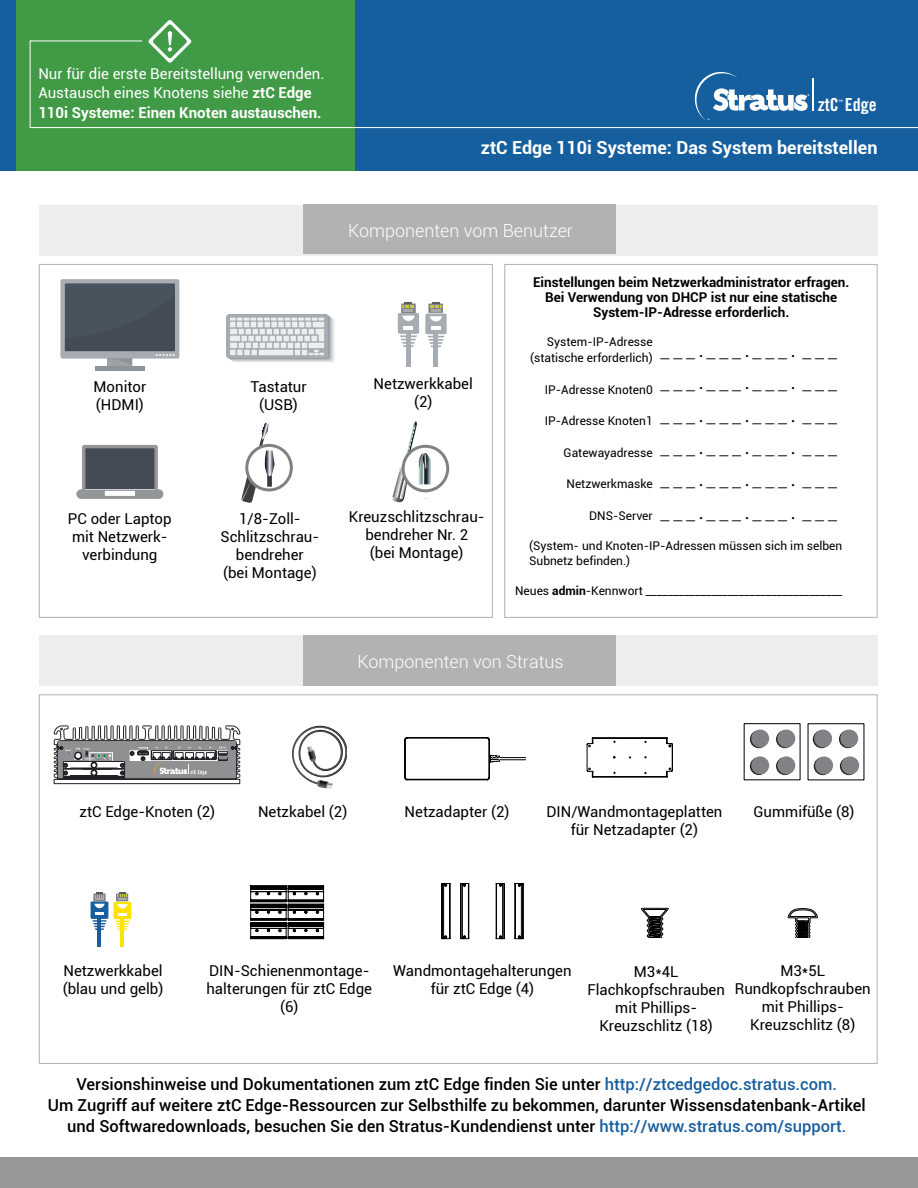
<style>
.page{position:relative;width:918px;height:1188px;background:#fff}
.page>*{position:absolute;margin:0;border:0;box-sizing:border-box;transform-origin:0 0}
.t1{font:18px/32.4px "Myriad Pro";color:#000;text-align:justify}
.t2{font:300 18px "Roboto";color:#fff}
.t3{font:700 18px "Roboto";color:#fff}
.t4{font:18px "Trade Gothic LT Std Bd Cn 20";color:#fff}
.t5{font:500 16.5px/21px "Roboto";color:#000;text-align:center}
.t6{font:15px/18px "Roboto";color:#000;text-align:center}
.t7{font:15px/19.5px "Roboto";color:#fff}
.t8{font:700 13.5px/15px "Roboto";color:#000;text-align:center}
.t9{font:12px/16.5px "Roboto";color:#000;text-align:right}
.t10{font:4.35px "Trade Gothic LT Std Bd Cn 20";color:#fff}
.s1{font-weight:700}
.s2{color:#185e9f}
</style>
<div class="page">
<div style="left:54px;top:779px;width:186px;height:5px;border:1px solid #212126"></div>
<svg style="left:54px;top:726px;width:186px;height:54px"></svg>
<div style="left:0;top:0;width:918px;height:170px;background:#165f9f"></div>
<div style="left:39px;top:636px;width:839px;height:50px;background:#eceded"></div>
<div style="left:303px;top:635px;width:312px;height:50px;background:#b3b2b3"></div>
<div style="left:39px;top:205px;width:839px;height:50px;background:#eceded"></div>
<div style="left:303px;top:205px;width:312px;height:49px;background:#b3b2b3"></div>
<svg style="left:227px;top:314px;width:108px;height:48px;background:#c9cdd0"></svg>
<svg style="left:76px;top:445px;width:87px;height:54px;background:#74787f"></svg>
<div style="left:60px;top:279px;width:119px;height:80px;background:#a7acb2;border-radius:2px"></div>
<div style="left:65px;top:283px;width:110px;height:68px;background:#49535d"></div>
<div style="left:108px;top:359px;width:24px;height:8px;background:#9da2a7"></div>
<hr style="left:95px;top:367px;width:50px;height:4px;background:#8e9398">
<svg style="left:65px;top:351px;width:110px;height:14px"></svg>
<svg style="left:392px;top:421px;width:57px;height:82px"></svg>
<div style="left:398px;top:313px;width:21px;height:21px;background:#a7acb2;border-radius:2px"></div>
<div style="left:406px;top:333px;width:5px;height:34px;background:#a7acb2"></div>
<svg style="left:400px;top:302px;width:17px;height:45px"></svg>
<div style="left:425px;top:314px;width:22px;height:20px;background:#a7acb2;border-radius:2px"></div>
<hr style="left:434px;top:333px;width:4px;height:34px;background:#a7acb2">
<svg style="left:431px;top:327px;width:10px;height:3px"></svg>
<svg style="left:428px;top:336px;width:16px;height:11px"></svg>
<svg style="left:428px;top:302px;width:15px;height:19px"></svg>
<svg style="left:241px;top:423px;width:52px;height:80px"></svg>
<div style="left:0;top:1158px;width:918px;height:30px;background:#989696"></div>
<div style="left:39px;top:264px;width:454px;height:354px;border:1px solid #b2b2b2"></div>
<div style="left:504px;top:264px;width:374px;height:354px;border:1px solid #b2b2b2"></div>
<svg style="left:405px;top:737px;width:268px;height:43px"></svg>
<img style="left:292px;top:726px;width:53px;height:58px">
<svg style="left:317px;top:780px;width:16px;height:9px"></svg>
<svg style="left:307px;top:746px;width:9px;height:16px"></svg>
<div style="left:91px;top:901px;width:17px;height:18px;background:#185e9f"></div>
<hr style="left:98px;top:918px;width:3px;height:29px;background:#185e9f">
<svg style="left:92px;top:892px;width:15px;height:38px"></svg>
<div style="left:113px;top:902px;width:18px;height:17px;background:#ffe200"></div>
<hr style="left:120px;top:918px;width:4px;height:29px;background:#ffe200">
<svg style="left:115px;top:892px;width:14px;height:38px"></svg>
<svg style="left:251px;top:886px;width:73px;height:53px"></svg>
<svg style="left:840px;top:757px;width:18px;height:18px"></svg>
<div style="left:841px;top:756px;width:18px;height:18px;background:#808285;border-radius:50%"></div>
<svg style="left:814px;top:757px;width:18px;height:18px"></svg>
<svg style="left:788px;top:909px;width:29px;height:29px"></svg>
<svg style="left:641px;top:908px;width:27px;height:30px"></svg>
<svg style="left:839px;top:730px;width:18px;height:18px"></svg>
<div style="left:840px;top:730px;width:18px;height:17px;background:#808285;border-radius:50%"></div>
<svg style="left:813px;top:730px;width:18px;height:18px"></svg>
<div style="left:814px;top:730px;width:18px;height:17px;background:#808285;border-radius:50%"></div>
<div style="left:815px;top:756px;width:18px;height:18px;background:#808285;border-radius:50%"></div>
<svg style="left:776px;top:757px;width:18px;height:18px"></svg>
<div style="left:777px;top:756px;width:18px;height:18px;background:#808285;border-radius:50%"></div>
<svg style="left:750px;top:757px;width:18px;height:18px"></svg>
<div style="left:751px;top:756px;width:18px;height:18px;background:#808285;border-radius:50%"></div>
<svg style="left:776px;top:730px;width:18px;height:18px"></svg>
<div style="left:777px;top:730px;width:18px;height:17px;background:#808285;border-radius:50%"></div>
<svg style="left:750px;top:730px;width:18px;height:18px"></svg>
<div style="left:751px;top:730px;width:18px;height:17px;background:#808285;border-radius:50%"></div>
<div style="left:16px;top:0;width:338px;height:170px;background:#419a45"></div>
<svg style="left:29px;top:40px;width:889px;height:88px"></svg>
<svg style="left:148px;top:20px;width:58px;height:45px"></svg>
<svg style="left:442px;top:883px;width:81px;height:56px"></svg>
<hr style="left:813px;top:78px;width:1px;height:33px;background:#fff">
<svg style="left:692px;top:71px;width:117px;height:49px"></svg>
<p class="t7" style="left:38px;top:63px;width:288px">Nur für die erste Bereitstellung verwenden.<br>Austausch eines Knotens siehe <span class="s1">ztC Edge<br>110i Systeme: Einen Knoten austauschen.</span></p>
<p class="t6" style="left:94px;top:377px;width:54px;text-align:left">Monitor (HDMI)</p>
<p class="t6" style="left:68px;top:510px;width:105px">PC oder Laptop mit Netzwerk&shy;verbindung</p>
<p class="t6" style="left:250px;top:377px;width:58px">Tastatur (USB)</p>
<p class="t6" style="left:221px;top:509px;width:98px">1/8-Zoll-<br>Schlitzschrau&shy;bendreher (bei Montage)</p>
<p class="t4" style="left:818px;top:93px;width:60px">ztC Edge</p>
<p class="t10" style="left:839px;top:99px;width:6px">™</p>
<p class="t3" style="left:481px;top:135px;width:398px">ztC Edge 110i Systeme: Das System bereitstellen</p>
<p class="t2" style="left:348px;top:218px;width:226px">Komponenten vom Benutzer</p>
<p class="t8" style="left:533px;top:274px;width:318px">Einstellungen beim Netzwerkadministrator erfragen.<br>Bei Verwendung von DHCP ist nur eine statische<br>System-IP-Adresse erforderlich.</p>
<p class="t9" style="left:530px;top:333px;width:124px">System-IP-Adresse (statische erforderlich)</p>
<p class="t9" style="left:545px;top:381px;width:110px">IP-Adresse Knoten0</p>
<p class="t9" style="left:545px;top:412px;width:110px">IP-Adresse Knoten1</p>
<p class="t9" style="left:564px;top:444px;width:91px">Gatewayadresse</p>
<p class="t9" style="left:567px;top:475px;width:88px">Netzwerkmaske</p>
<p class="t1" style="left:661px;top:335px;width:178px">_ _ _ . _ _ _ . _ _ _ . _ _ _</p>
<p class="t6" style="left:374px;top:375px;width:101px">Netzwerkkabel (2)</p>
<p class="t1" style="left:661px;top:367px;width:178px">_ _ _ . _ _ _ . _ _ _ . _ _ _ _ _ _ . _ _ _ . _ _ _ . _ _ _ _ _ _ . _ _ _ . _ _ _ . _ _ _ _ _ _ . _ _ _ . _ _ _ . _ _ _ _ _ _ . _ _ _ . _ _ _ . _ _ _</p>
<p class="t6" style="left:349px;top:507px;width:135px">Kreuzschlitzschrau-</p>
<p class="t9" style="left:589px;top:507px;width:65px">DNS-Server</p>
<p class="t6" style="left:365px;top:525px;width:104px">bendreher Nr. 2 (bei Montage)</p>
<p class="t9" style="left:529px;top:538px;width:315px;line-height:15px;text-align:left">(System- und Knoten-IP-Adressen müssen sich im selben<br>Subnetz befinden.)</p>
<p class="t9" style="left:515px;top:582px;width:329px">Neues <span class="s1">admin</span>-Kennwort ____________________________________</p>
<p class="t2" style="left:358px;top:649px;width:208px">Komponenten von Stratus</p>
<p class="t6" style="left:80px;top:803px;width:137px">ztC Edge-Knoten (2)</p>
<p class="t6" style="left:258px;top:803px;width:91px">Netzkabel (2)</p>
<p class="t6" style="left:405px;top:803px;width:106px">Netzadapter (2)</p>
<p class="t6" style="left:546px;top:803px;width:177px">DIN/Wandmontageplatten für Netzadapter (2)</p>
<p class="t6" style="left:754px;top:803px;width:103px">Gummifüße (8)</p>
<p class="t6" style="left:63px;top:961px;width:102px;text-align:left">Netzwerkkabel (blau und gelb)</p>
<p class="t6" style="left:206px;top:961px;width:167px">DIN-Schienenmontage&shy;halterungen für ztC Edge (6)</p>
<p class="t6" style="left:393px;top:961px;width:180px">Wandmontagehalterungen für ztC Edge (4)</p>
<p class="t6" style="left:587px;top:962px;width:139px">M3*4L<br>Flachkopfschrauben mit Phillips-<br>Kreuzschlitz (18)</p>
<p class="t6" style="left:735px;top:961px;width:137px">M3*5L<br>Rundkopfschrauben mit Phillips-<br>Kreuzschlitz (8)</p>
<p class="t5" style="left:48px;top:1073px;width:819px">Versionshinweise und Dokumentationen zum ztC Edge finden Sie unter <span class="s2">http://ztcedgedoc.stratus.com.<br></span>Um Zugriff auf weitere ztC Edge-Ressourcen zur Selbsthilfe zu bekommen, darunter Wissensdatenbank-Artikel und Softwaredownloads, besuchen Sie den Stratus-Kundendienst unter <span class="s2">http://www.stratus.com/support.</span></p>
</div>
